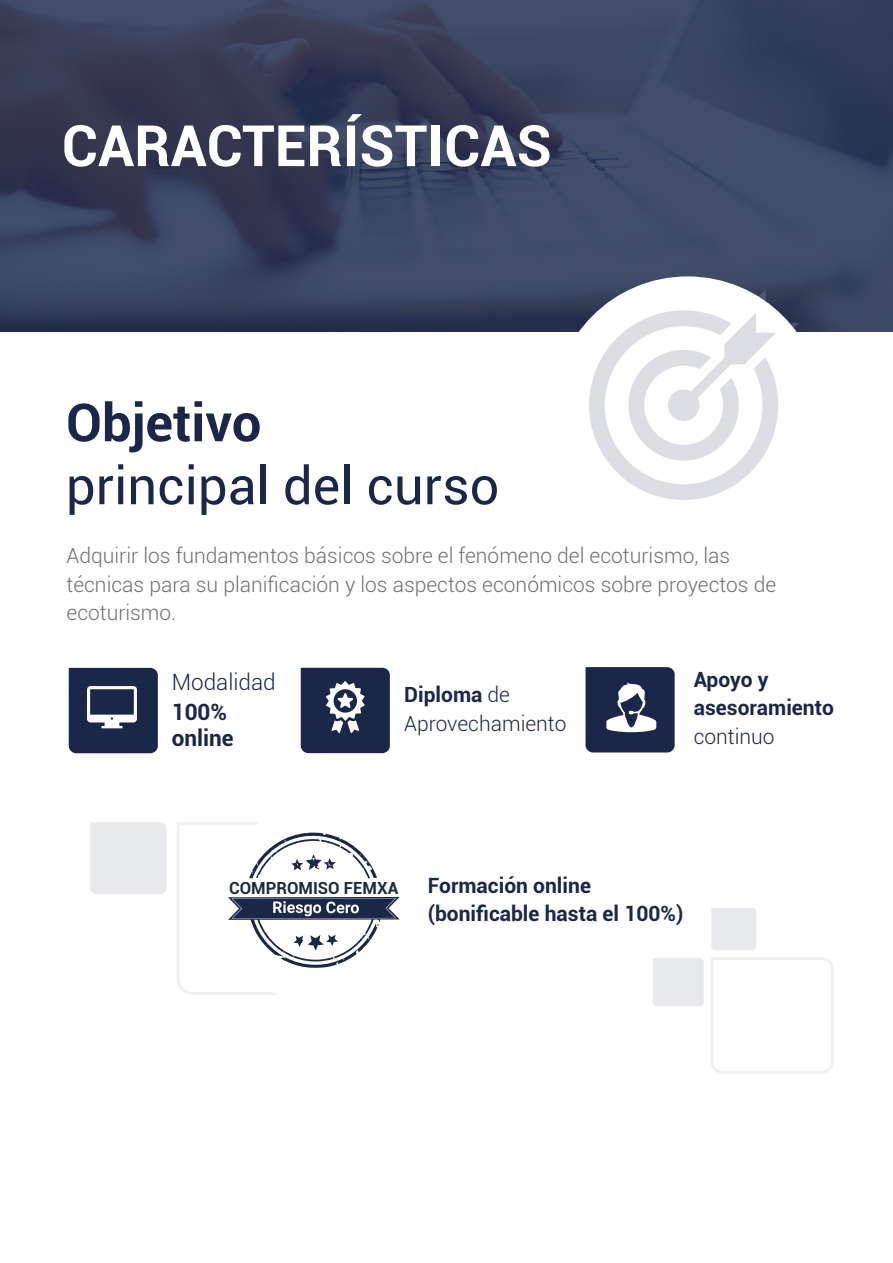
<style>
.page{position:relative;width:893px;height:1263px;background:#fff}
.page>*{position:absolute;margin:0;border:0;box-sizing:border-box;transform-origin:0 0}
.t1{font:700 57px "Roboto";color:#fff}
.t2{font:52.5px "Roboto";color:#1a2749}
.t3{font:700 52.5px "Roboto";color:#1a2749}
.t4{font:700 22.5px "Roboto";color:#1a2749}
.t5{font:300 22.5px "Roboto";color:#1a2749}
.t6{font:300 21px/28.5px "Roboto";color:#6c7075}
.t7{font:700 21px "Roboto";color:#1a2749}
.t8{font:300 21px/28.5px "Roboto";color:#1a2749}
.t9{font:700 16.65px "Roboto";color:#1c2b3b}
.s1{font-weight:700}
</style>
<div class="page">
<svg style="left:0;top:0;width:893px;height:332px;background:#39415d"></svg>
<svg style="left:69px;top:668px;width:89px;height:85px;background:#333e5d"></svg>
<svg style="left:586px;top:667px;width:89px;height:85px;background:#3c4764"></svg>
<svg style="left:301px;top:668px;width:89px;height:85px;background:#36415f"></svg>
<div style="left:711px;top:908px;width:45px;height:42px;background:#e8e9ed"></div>
<svg style="left:653px;top:957px;width:180px;height:116px"></svg>
<div style="left:553px;top:276px;width:269px;height:270px;background:#fff;border-radius:50%"></div>
<svg style="left:589px;top:290px;width:210px;height:210px"></svg>
<div style="left:668px;top:389px;width:31px;height:32px;background:#dcdee3;border-radius:50%"></div>
<div style="left:90px;top:822px;width:77px;height:72px;background:#e8e9ed"></div>
<svg style="left:177px;top:822px;width:223px;height:173px"></svg>
<p class="t1" style="left:62px;top:106px;width:492px">CARACTERÍSTICAS</p>
<p class="t3" style="left:66px;top:385px;width:197px">Objetivo</p>
<p class="t2" style="left:66px;top:449px;width:435px">principal del curso</p>
<p class="t6" style="left:67px;top:541px;width:711px">Adquirir los fundamentos básicos sobre el fenómeno del ecoturismo, las técnicas para su planificación y los aspectos económicos sobre proyectos de ecoturismo.</p>
<p class="t5" style="left:172px;top:666px;width:105px">Modalidad</p>
<p class="t4" style="left:172px;top:696px;width:57px">100%</p>
<p class="t4" style="left:172px;top:722px;width:63px">online</p>
<p class="t8" style="left:404px;top:680px;width:164px"><span class="s1">Diploma</span> de<br>Aprovechamiento</p>
<p class="t7" style="left:694px;top:664px;width:76px">Apoyo y</p>
<p class="t7" style="left:694px;top:693px;width:142px">asesoramiento</p>
<p class="t8" style="left:694px;top:721px;width:82px">continuo</p>
<p class="t9" style="left:229px;top:877px;width:171px">COMPROMISO FEMXA</p>
<p class="t7" style="left:428px;top:870px;width:165px">Formación online</p>
<p class="t7" style="left:428px;top:899px;width:257px">(bonificable hasta el 100%)</p>
</div>
